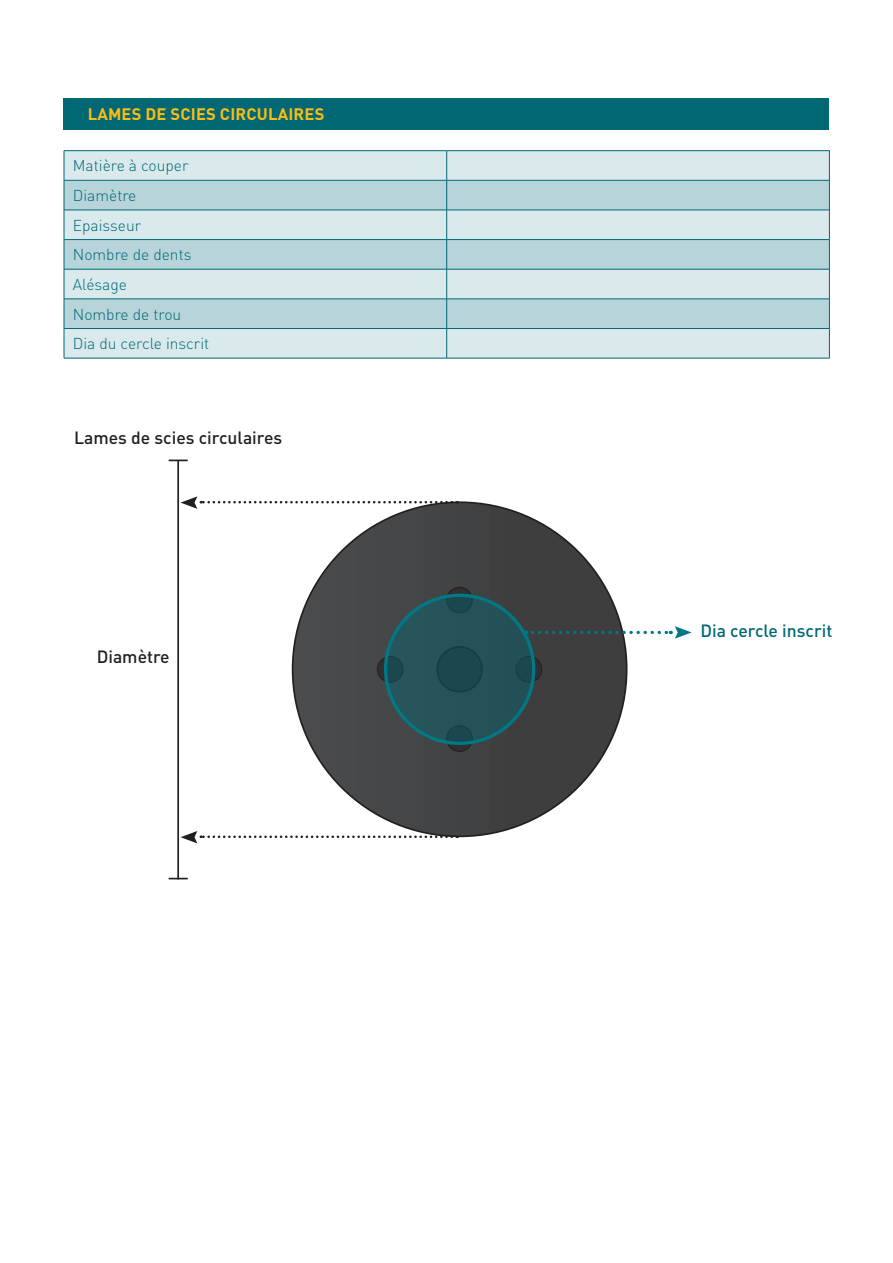
<style>
.page{position:relative;width:893px;height:1263px;background:#fff}
.page>*{position:absolute;margin:0;border:0;box-sizing:border-box;transform-origin:0 0}
.t1{font:500 17.55px "DIN Pro";color:#231f20}
.t2{font:500 17.55px "DIN Pro";color:#006874}
.t3{font:700 16.5px "DIN Pro";letter-spacing:.01em;color:#fdbc12}
.t4{font:300 15.6px/29.7px "DIN Pro";color:#006874}
</style>
<div class="page">
<div style="left:293px;top:502px;width:334px;height:334px;background:#414344;border-radius:167px"></div>
<svg style="left:447px;top:587px;width:25px;height:26px"></svg>
<div style="left:446px;top:587px;width:27px;height:26px;border:1px solid #231f20;border-radius:50%"></div>
<div style="left:447px;top:726px;width:25px;height:25px;background:#312f30;border-radius:50%"></div>
<div style="left:446px;top:725px;width:27px;height:27px;border:1px solid #231f20;border-radius:50%"></div>
<svg style="left:516px;top:656px;width:26px;height:26px"></svg>
<div style="left:516px;top:656px;width:26px;height:27px;border:1px solid #231f20;border-radius:50%"></div>
<div style="left:377px;top:656px;width:26px;height:26px;background:#312f30;border-radius:50%"></div>
<div style="left:377px;top:656px;width:27px;height:27px;border:1px solid #231f20;border-radius:50%"></div>
<div style="left:387px;top:597px;width:145px;height:145px;background:#235258;border-radius:50%"></div>
<div style="left:384px;top:594px;width:151px;height:151px;border:3px solid #007885;border-radius:50%"></div>
<svg style="left:526px;top:626px;width:166px;height:13px"></svg>
<svg style="left:181px;top:496px;width:277px;height:13px"></svg>
<svg style="left:181px;top:831px;width:277px;height:12px"></svg>
<hr style="left:177px;top:460px;width:2px;height:419px;background:#231f20">
<svg style="left:169px;top:459px;width:19px;height:2px"></svg>
<svg style="left:169px;top:878px;width:19px;height:1px"></svg>
<div style="left:64px;top:98px;width:765px;height:32px;background:#006874"></div>
<div style="left:65px;top:151px;width:764px;height:207px;background:#d9e9ec"></div>
<svg style="left:65px;top:181px;width:764px;height:147px;background:#c2dbe0"></svg>
<svg style="left:64px;top:151px;width:1px;height:29px"></svg>
<hr style="left:64px;top:150px;width:383px;height:1px;background:#006874">
<hr style="left:447px;top:150px;width:383px;height:1px;background:#006874">
<svg style="left:829px;top:151px;width:1px;height:29px"></svg>
<hr style="left:64px;top:180px;width:1px;height:30px;background:#006874">
<hr style="left:64px;top:180px;width:383px;height:1px;background:#006874">
<hr style="left:447px;top:180px;width:382px;height:1px;background:#006874">
<hr style="left:829px;top:180px;width:1px;height:30px;background:#006874">
<hr style="left:64px;top:210px;width:1px;height:30px;background:#006874">
<hr style="left:64px;top:210px;width:383px;height:1px;background:#006874">
<hr style="left:447px;top:210px;width:382px;height:1px;background:#006874">
<hr style="left:829px;top:210px;width:1px;height:30px;background:#006874">
<svg style="left:64px;top:240px;width:1px;height:29px"></svg>
<hr style="left:64px;top:269px;width:1px;height:30px;background:#006874">
<svg style="left:64px;top:300px;width:1px;height:28px"></svg>
<hr style="left:64px;top:328px;width:1px;height:30px;background:#006874">
<hr style="left:64px;top:239px;width:383px;height:1px;background:#006874">
<hr style="left:447px;top:239px;width:382px;height:1px;background:#006874">
<svg style="left:446px;top:151px;width:1px;height:118px"></svg>
<svg style="left:829px;top:240px;width:1px;height:29px"></svg>
<hr style="left:446px;top:269px;width:1px;height:30px;background:#006874">
<hr style="left:829px;top:269px;width:1px;height:30px;background:#006874">
<svg style="left:829px;top:299px;width:1px;height:29px"></svg>
<svg style="left:446px;top:300px;width:1px;height:58px"></svg>
<hr style="left:829px;top:328px;width:1px;height:30px;background:#006874">
<hr style="left:64px;top:269px;width:383px;height:1px;background:#006874">
<hr style="left:447px;top:269px;width:382px;height:1px;background:#006874">
<hr style="left:64px;top:299px;width:383px;height:1px;background:#006874">
<hr style="left:447px;top:299px;width:382px;height:1px;background:#006874">
<hr style="left:64px;top:328px;width:383px;height:1px;background:#006874">
<hr style="left:447px;top:328px;width:382px;height:1px;background:#006874">
<hr style="left:64px;top:358px;width:383px;height:1px;background:#006874">
<hr style="left:447px;top:358px;width:383px;height:1px;background:#006874">
<p class="t3" style="left:88px;top:103px;width:238px">LAMES DE SCIES CIRCULAIRES</p>
<p class="t4" style="left:73px;top:150px;width:138px">Matière à couper<br>Diamètre<br>Epaisseur<br>Nombre de dents<br>Alésage<br>Nombre de trou<br>Dia du cercle inscrit</p>
<p class="t1" style="left:74px;top:425px;width:210px">Lames de scies circulaires</p>
<p class="t1" style="left:97px;top:644px;width:74px">Diamètre</p>
<p class="t2" style="left:700px;top:619px;width:133px">Dia cercle inscrit</p>
</div>
